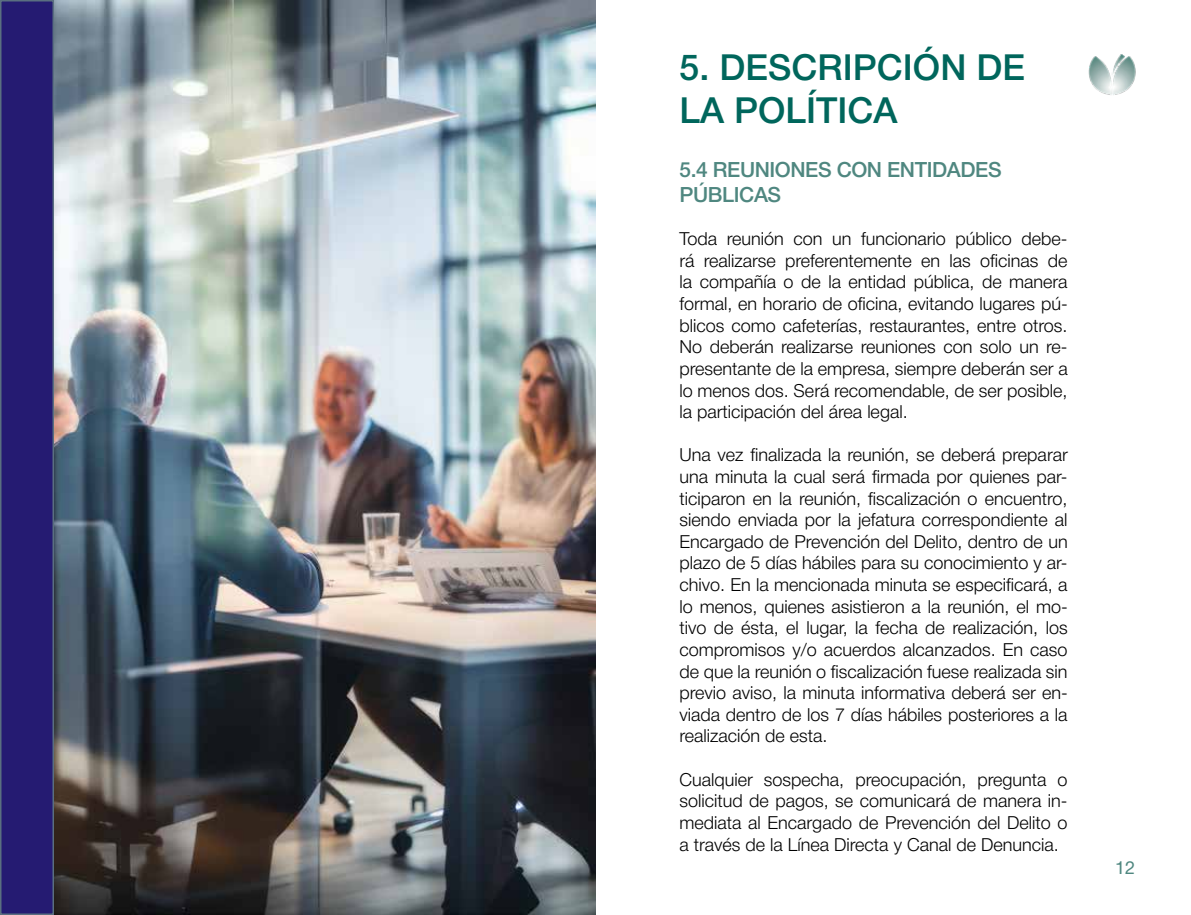
<style>
.page{position:relative;width:1191px;height:915px;background:#fff}
.page>*{position:absolute;margin:0;border:0;box-sizing:border-box;transform-origin:0 0}
.t1{font:500 36px/43.2px "Helvetica Neue";color:#00665c}
.t2{font:500 21px/25.2px "Helvetica Neue";letter-spacing:-.02em;color:#4f8780}
.t3{font:300 18px/21.6px "Helvetica Neue";color:#000;text-align:justify}
.t4{font:18px "Helvetica Neue";color:#4f8780}
</style>
<div class="page">
<div style="left:0;top:0;width:54px;height:914px;background:#251b72;border:2px solid #5a6f80"></div>
<img style="left:1088px;top:54px;width:48px;height:41px">
<img style="left:54px;top:0;width:541px;height:914px">
<h1 class="t1" style="left:679px;top:42px;width:347px">5. DESCRIPCIÓN DE<br>LA POLÍTICA</h1>
<p class="t2" style="left:679px;top:155px;width:324px">5.4 REUNIONES CON ENTIDADES<br>PÚBLICAS</p>
<p class="t3" style="left:679px;top:226px;width:390px">Toda reunión con un funcionario público debe&shy;rá realizarse preferentemente en las oficinas de la compañía o de la entidad pública, de manera formal, en horario de oficina, evitando lugares pú&shy;blicos como cafeterías, restaurantes, entre otros.<br>No deberán realizarse reuniones con solo un re&shy;presentante de la empresa, siempre deberán ser a lo menos dos. Será recomendable, de ser posible, la participación del área legal.</p>
<p class="t3" style="left:679px;top:442px;width:390px">Una vez finalizada la reunión, se deberá preparar una minuta la cual será firmada por quienes par&shy;ticiparon en la reunión, fiscalización o encuentro, siendo enviada por la jefatura correspondiente al Encargado de Prevención del Delito, dentro de un plazo de 5 días hábiles para su conocimiento y ar&shy;chivo. En la mencionada minuta se especificará, a lo menos, quienes asistieron a la reunión, el mo&shy;tivo de ésta, el lugar, la fecha de realización, los compromisos y/o acuerdos alcanzados. En caso de que la reunión o fiscalización fuese realizada sin previo aviso, la minuta informativa deberá ser en&shy;viada dentro de los 7 días hábiles posteriores a la realización de esta.</p>
<p class="t3" style="left:679px;top:766px;width:390px">Cualquier sospecha, preocupación, pregunta o solicitud de pagos, se comunicará de manera in&shy;mediata al Encargado de Prevención del Delito o a través de la Línea Directa y Canal de Denuncia.</p>
<p class="t4" style="left:1115px;top:854px;width:22px">12</p>
</div>
